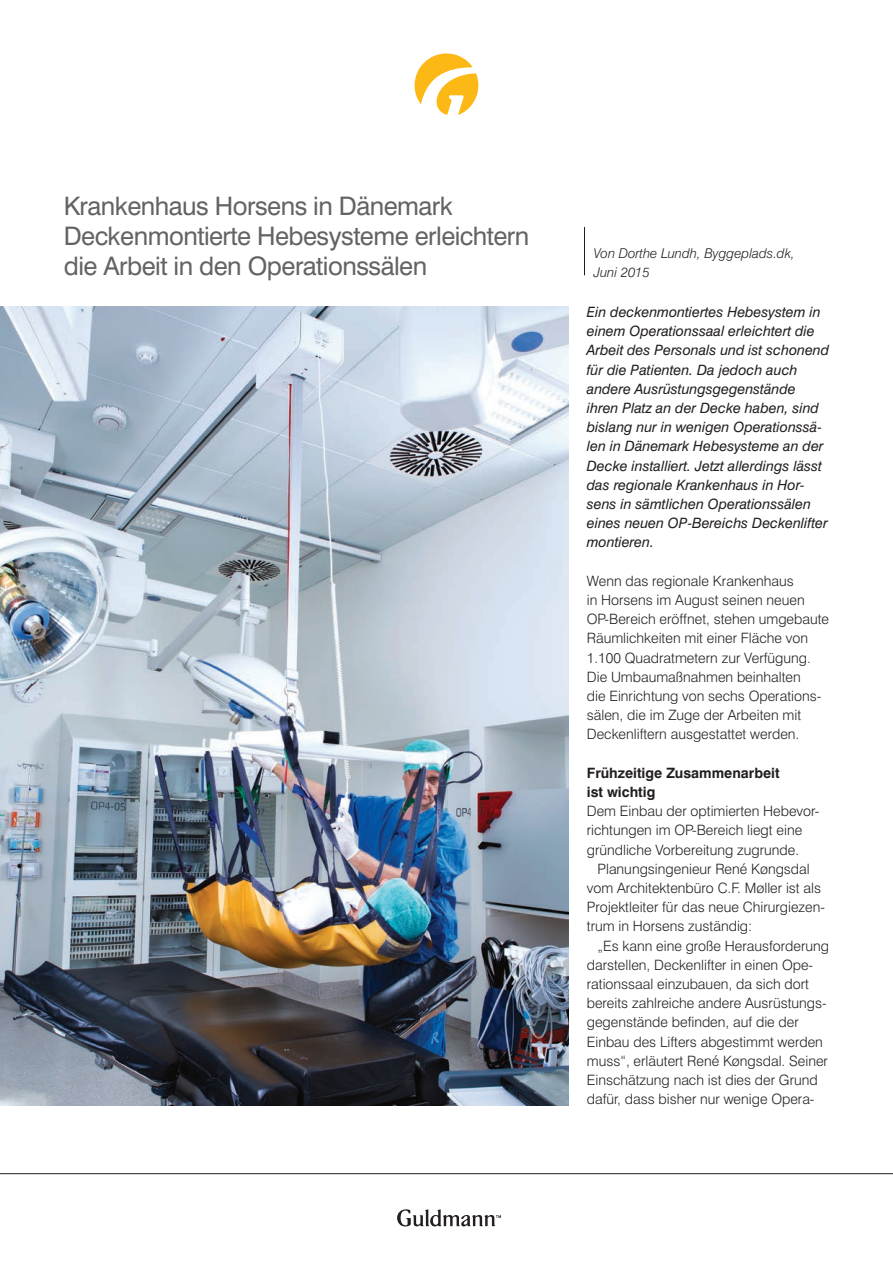
<style>
.page{position:relative;width:893px;height:1263px;background:#fff}
.page>*{position:absolute;margin:0;border:0;box-sizing:border-box;transform-origin:0 0}
.t1{font:25.5px/30px "Swiss 721 BT";letter-spacing:-.02em;color:#636366}
.t2{font:300 14.25px/19.2px "Swiss 721 BT";color:#231f20}
.t3{font:italic 14.25px/19.2px "Swiss 721 BT";color:#231f20}
.t4{font:700 14.25px/19.2px "Swiss 721 BT";color:#231f20}
.t5{font:italic 300 13.5px/18.6px "Swiss 721 BT";color:#231f20}
</style>
<div class="page">
<img style="left:0;top:306px;width:568px;height:800px">
<svg style="left:415px;top:53px;width:63px;height:62px"></svg>
<svg style="left:397px;top:1209px;width:104px;height:17px"></svg>
<hr style="left:0;top:1173px;width:893px;height:1px;background:#231f20">
<hr style="left:584px;top:227px;width:1px;height:48px;background:#231f20">
<h1 class="t1" style="left:64px;top:191px;width:467px">Krankenhaus Horsens in Dänemark<br>Deckenmontierte Hebesysteme erleichtern die Arbeit in den Operationssälen</h1>
<p class="t5" style="left:594px;top:244px;width:202px">Von Dorthe Lundh, Byggeplads.dk,<br>Juni 2015</p>
<p class="t3" style="left:587px;top:302px;width:244px">Ein deckenmontiertes Hebesystem in einem Operationssaal erleichtert die Arbeit des Personals und ist schonend für die Patienten. Da jedoch auch andere Ausrüstungsgegenstände ihren Platz an der Decke haben, sind bislang nur in wenigen Operationssä&shy;len in Dänemark Hebesysteme an der Decke installiert. Jetzt allerdings lässt das regionale Krankenhaus in Hor&shy;sens in sämtlichen Operationssälen eines neuen OP-Bereichs Deckenlifter montieren.</p>
<p class="t2" style="left:587px;top:571px;width:244px">Wenn das regionale Krankenhaus<br>in Horsens im August seinen neuen OP-Bereich eröffnet, stehen umgebaute Räumlichkeiten mit einer Fläche von 1.100 Quadratmetern zur Verfügung.<br>Die Umbaumaßnahmen beinhalten<br>die Einrichtung von sechs Operations&shy;sälen, die im Zuge der Arbeiten mit Deckenliftern ausgestattet werden.</p>
<p class="t4" style="left:587px;top:763px;width:194px">Frühzeitige Zusammenarbeit ist wichtig</p>
<p class="t2" style="left:587px;top:801px;width:234px">Dem Einbau der optimierten Hebevor&shy;richtungen im OP-Bereich liegt eine gründliche Vorbereitung zugrunde.</p>
<p class="t2" style="left:587px;top:859px;width:240px;text-indent:11px">Planungsingenieur René Køngsdal vom Architektenbüro C.F. Møller ist als Projektleiter für das neue Chirurgiezen&shy;trum in Horsens zuständig:</p>
<p class="t2" style="left:587px;top:936px;width:244px;text-indent:11px">„Es kann eine große Herausforderung darstellen, Deckenlifter in einen Ope&shy;rationssaal einzubauen, da sich dort bereits zahlreiche andere Ausrüstungs&shy;gegenstände befinden, auf die der Einbau des Lifters abgestimmt werden muss“, erläutert René Køngsdal. Seiner Einschätzung nach ist dies der Grund dafür, dass bisher nur wenige Opera-</p>
</div>
